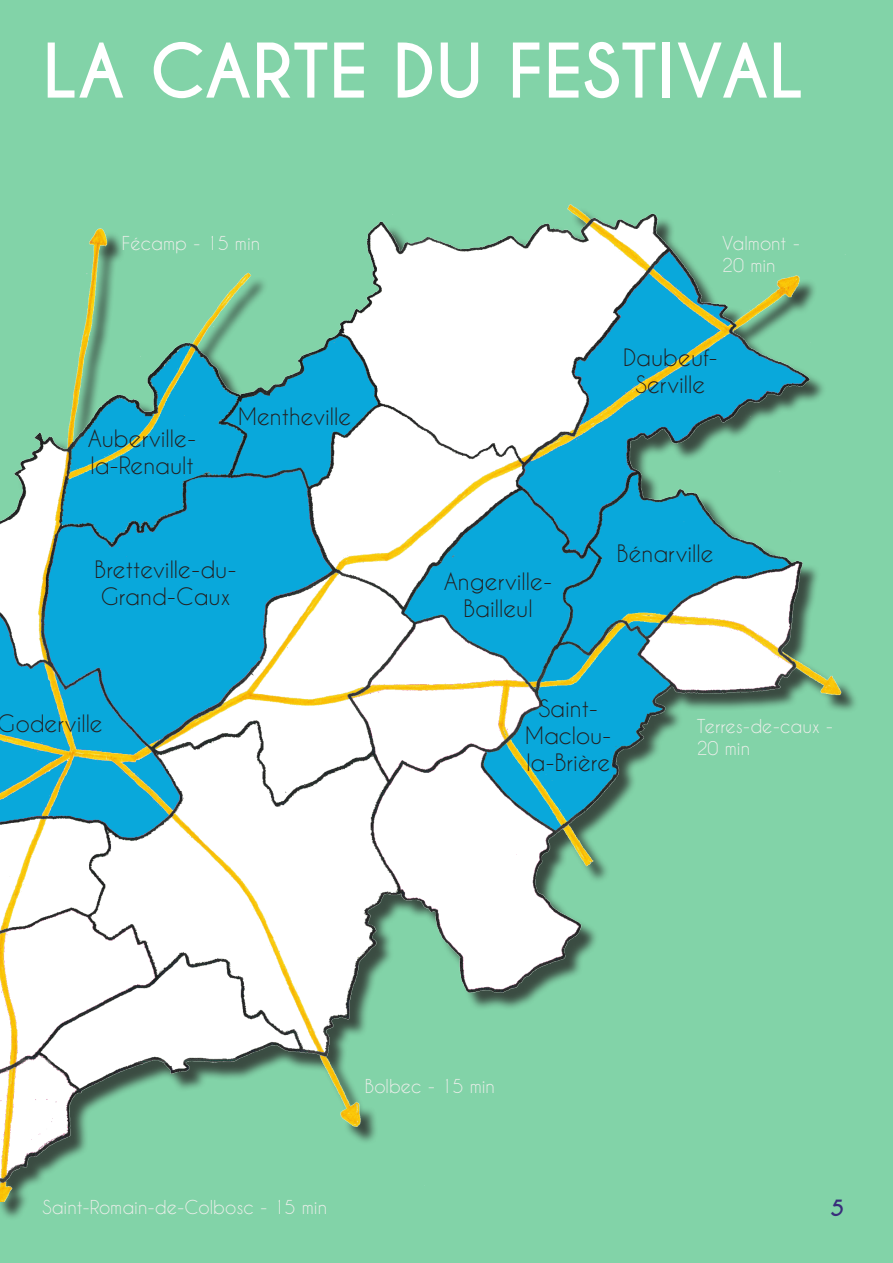
<style>
.page{position:relative;width:893px;height:1263px;background:#82d3a8}
.page>*{position:absolute;margin:0;border:0;box-sizing:border-box;transform-origin:0 0}
.t1{font:700 70.5px "Caviar Dreams";color:#fff}
.t2{font:22.5px/27px "Caviar Dreams";color:#231f20}
.t3{font:italic 700 21px "Caviar Dreams";color:#392d7b}
.t4{font:18px "Caviar Dreams";color:#eceeea}
</style>
<div class="page">
<img style="left:0;top:204px;width:850px;height:998px">
<p class="t1" style="left:43px;top:28px;width:763px">LA CARTE DU FESTIVAL</p>
<p class="t4" style="left:122px;top:232px;width:140px">Fécamp - 15 min</p>
<p class="t2" style="left:88px;top:425px;width:110px">Auberville-</p>
<p class="t2" style="left:90px;top:452px;width:105px">la-Renault</p>
<p class="t2" style="left:238px;top:402px;width:115px">Mentheville</p>
<p class="t2" style="left:95px;top:556px;width:143px">Bretteville-du-<br>Grand-Caux</p>
<p class="t2" style="left:-2px;top:709px;width:107px">Goderville</p>
<p class="t4" style="left:722px;top:232px;width:79px">Valmont -</p>
<p class="t4" style="left:722px;top:254px;width:55px">20 min</p>
<p class="t2" style="left:623px;top:344px;width:96px">Daubeuf-</p>
<p class="t2" style="left:636px;top:371px;width:71px">Serville</p>
<p class="t2" style="left:444px;top:567px;width:110px">Angerville-</p>
<p class="t2" style="left:463px;top:594px;width:71px">Bailleul</p>
<p class="t2" style="left:617px;top:539px;width:98px">Bénarville</p>
<p class="t2" style="left:539px;top:694px;width:61px">Saint-</p>
<p class="t2" style="left:525px;top:721px;width:88px">Maclou-</p>
<p class="t2" style="left:526px;top:748px;width:86px">la-Brière</p>
<p class="t4" style="left:697px;top:716px;width:138px">Terres-de-caux -</p>
<p class="t4" style="left:697px;top:737px;width:55px">20 min</p>
<p class="t4" style="left:365px;top:1075px;width:131px">Bolbec - 15 min</p>
<p class="t4" style="left:43px;top:1196px;width:286px">Saint-Romain-de-Colbosc - 15 min</p>
<p class="t3" style="left:829px;top:1195px;width:15px">5</p>
</div>
